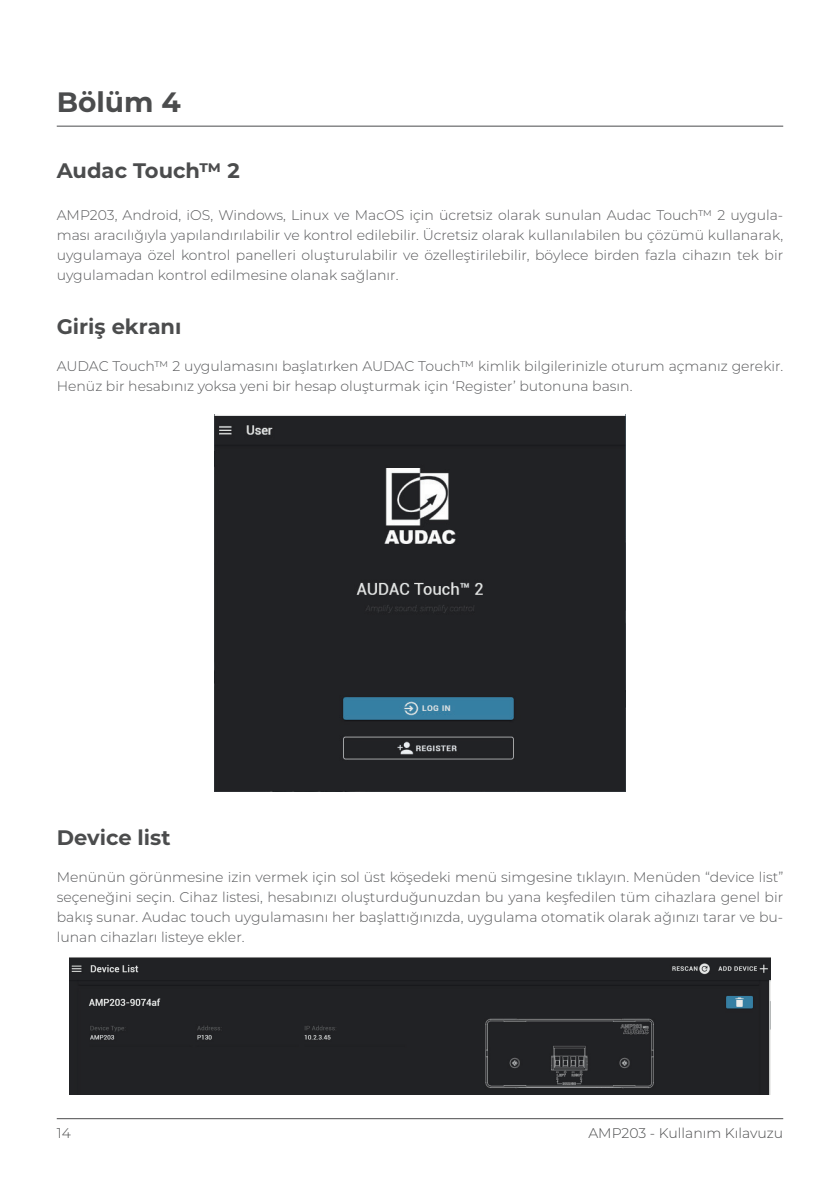
<style>
.page{position:relative;width:840px;height:1191px;background:#fff}
.page>*{position:absolute;margin:0;border:0;box-sizing:border-box;transform-origin:0 0}
.t1{font:700 28px "Montserrat";color:#4b4c4d}
.t2{font:700 21px "Montserrat";color:#4b4c4d}
.t3{font:300 14px/20px "Montserrat";color:#57585a;text-align:justify}
.t4{font:300 14px "Montserrat";color:#4b4c4d}
</style>
<div class="page">
<hr style="left:57px;top:1118px;width:725px;height:1px;background:#4b4c4d">
<hr style="left:57px;top:126px;width:725px;height:1px;background:#4b4c4d">
<div style="left:214px;top:414px;width:411px;height:377px;background:#212225"></div>
<div style="left:69px;top:957px;width:701px;height:137px;background:#212225"></div>
<h1 class="t1" style="left:57px;top:82px;width:126px">Bölüm 4</h1>
<h2 class="t2" style="left:57px;top:155px;width:184px">Audac Touch™ 2</h2>
<p class="t3" style="left:57px;top:205px;width:727px">AMP203, Android, iOS, Windows, Linux ve MacOS için ücretsiz olarak sunulan Audac Touch™ 2 uygula&shy;ması aracılığıyla yapılandırılabilir ve kontrol edilebilir. Ücretsiz olarak kullanılabilen bu çözümü kullanarak, uygulamaya özel kontrol panelleri oluşturulabilir ve özelleştirilebilir, böylece birden fazla cihazın tek bir uygulamadan kontrol edilmesine olanak sağlanır.</p>
<h2 class="t2" style="left:57px;top:312px;width:126px">Giriş ekranı</h2>
<p class="t3" style="left:57px;top:356px;width:727px">AUDAC Touch™ 2 uygulamasını başlatırken AUDAC Touch™ kimlik bilgilerinizle oturum açmanız gerekir.<br>Henüz bir hesabınız yoksa yeni bir hesap oluşturmak için ‘Register’ butonuna basın.</p>
<h2 class="t2" style="left:57px;top:822px;width:115px">Device list</h2>
<p class="t3" style="left:57px;top:867px;width:727px">Menünün görünmesine izin vermek için sol üst köşedeki menü simgesine tıklayın. Menüden “device list” seçeneğini seçin. Cihaz listesi, hesabınızı oluşturduğunuzdan bu yana keşfedilen tüm cihazlara genel bir bakış sunar. Audac touch uygulamasını her başlattığınızda, uygulama otomatik olarak ağınızı tarar ve bu&shy;lunan cihazları listeye ekler.</p>
<p class="t4" style="left:57px;top:1123px;width:16px">14</p>
<p class="t4" style="left:588px;top:1123px;width:196px">AMP203 - Kullanım Kılavuzu</p>
</div>
